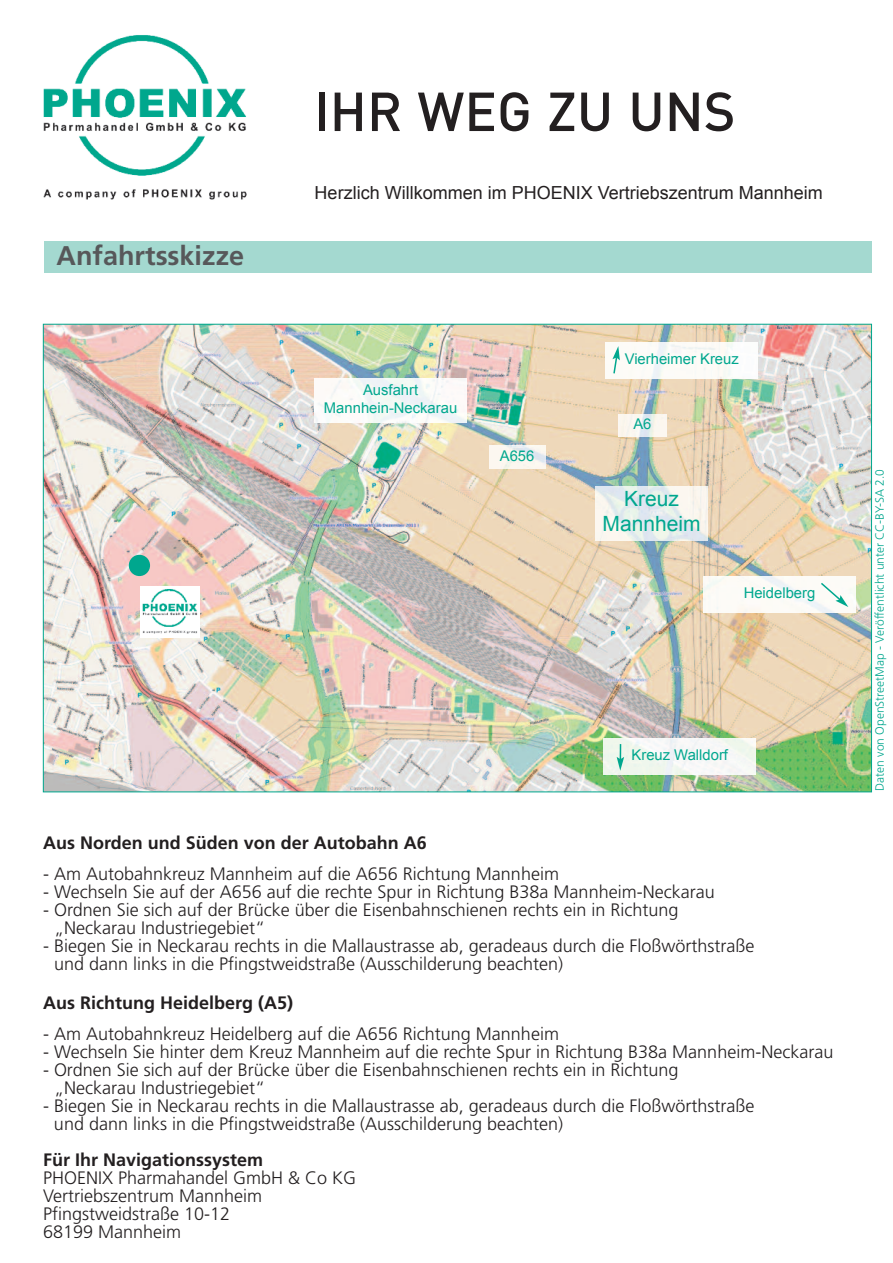
<style>
.page{position:relative;width:893px;height:1263px;background:#fff}
.page>*{position:absolute;margin:0;border:0;box-sizing:border-box;transform-origin:0 0}
.t1{font:500 54px "DIN Pro";color:#231f20}
.t2{font:700 27px "Frutiger";color:#57585a}
.t3{font:21px/25.2px "Arial";color:#00a78e;text-align:center}
.t4{font:300 18px/18px "Frutiger";color:#231f20}
.t5{font:700 18px "Frutiger";color:#231f20}
.t6{font:18px "Arial";color:#231f20}
.t7{font:14.85px/17.7px "Arial";color:#00a78e;text-align:center}
.t8{font:300 12px "Frutiger";color:#00a78e}
</style>
<div class="page">
<div style="left:44px;top:242px;width:828px;height:31px;background:#a4d9d0"></div>
<img style="left:44px;top:35px;width:203px;height:165px">
<img style="left:45px;top:326px;width:825px;height:464px">
<img style="left:619px;top:414px;width:47px;height:23px">
<img style="left:140px;top:587px;width:59px;height:50px">
<div style="left:129px;top:555px;width:21px;height:21px;background:#00a78e;border-radius:50%"></div>
<img style="left:604px;top:738px;width:152px;height:36px">
<svg style="left:617px;top:742px;width:7px;height:51px"></svg>
<img style="left:595px;top:486px;width:113px;height:54px">
<img style="left:315px;top:378px;width:152px;height:44px">
<img style="left:489px;top:445px;width:56px;height:23px">
<img style="left:703px;top:576px;width:152px;height:36px">
<svg style="left:819px;top:581px;width:29px;height:26px"></svg>
<img style="left:606px;top:342px;width:152px;height:36px">
<svg style="left:612px;top:346px;width:8px;height:29px"></svg>
<h1 class="t1" style="left:314px;top:93px;width:423px">IHR WEG ZU UNS</h1>
<h2 class="t2" style="left:57px;top:244px;width:189px">Anfahrtsskizze</h2>
<p class="t6" style="left:315px;top:183px;width:510px">Herzlich Willkommen im PHOENIX Vertriebszentrum Mannheim</p>
<p class="t7" style="left:324px;top:381px;width:135px">Ausfahrt<br>Mannhein-Neckarau</p>
<p class="t7" style="left:500px;top:446px;width:36px">A656</p>
<p class="t7" style="left:625px;top:350px;width:116px">Vierheimer Kreuz</p>
<p class="t7" style="left:633px;top:415px;width:20px">A6</p>
<p class="t3" style="left:602px;top:486px;width:100px">Kreuz<br>Mannheim</p>
<p class="t7" style="left:744px;top:584px;width:73px">Heidelberg</p>
<p class="t7" style="left:631px;top:746px;width:98px">Kreuz Walldorf</p>
<p class="t5" style="left:43px;top:836px;width:385px">Aus Norden und Süden von der Autobahn A6</p>
<p class="t4" style="left:43px;top:866px;width:517px">- Am Autobahnkreuz Mannheim auf die A656 Richtung Mannheim</p>
<p class="t4" style="left:43px;top:884px;width:673px">- Wechseln Sie auf der A656 auf die rechte Spur in Richtung B38a Mannheim-Neckarau</p>
<p class="t4" style="left:54px;top:902px;width:626px;text-indent:-11px">- Ordnen Sie sich auf der Brücke über die Eisenbahnschienen rechts ein in Richtung „Neckarau Industriegebiet“</p>
<p class="t4" style="left:54px;top:938px;width:702px;text-indent:-11px">- Biegen Sie in Neckarau rechts in die Mallaustrasse ab, geradeaus durch die Floßwörthstraße und dann links in die Pfingstweidstraße (Ausschilderung beachten)</p>
<p class="t5" style="left:43px;top:996px;width:252px">Aus Richtung Heidelberg (A5)</p>
<p class="t4" style="left:43px;top:1026px;width:517px">- Am Autobahnkreuz Heidelberg auf die A656 Richtung Mannheim</p>
<p class="t4" style="left:43px;top:1044px;width:792px">- Wechseln Sie hinter dem Kreuz Mannheim auf die rechte Spur in Richtung B38a Mannheim-Neckarau</p>
<p class="t4" style="left:54px;top:1062px;width:626px;text-indent:-11px">- Ordnen Sie sich auf der Brücke über die Eisenbahnschienen rechts ein in Richtung „Neckarau Industriegebiet“</p>
<p class="t4" style="left:54px;top:1098px;width:702px;text-indent:-11px">- Biegen Sie in Neckarau rechts in die Mallaustrasse ab, geradeaus durch die Floßwörthstraße und dann links in die Pfingstweidstraße (Ausschilderung beachten)</p>
<p class="t5" style="left:43px;top:1152px;width:222px">Für Ihr Navigationssystem</p>
<p class="t4" style="left:43px;top:1170px;width:315px">PHOENIX Pharmahandel GmbH &amp; Co KG<br>Vertriebszentrum Mannheim<br>Pfingstweidstraße 10-12<br>68199 Mannheim</p>
<p class="t8" style="left:875px;top:790px;width:323px;rotate:-90deg">Daten von OpenStreetMap - Veröffentlicht unter CC-BY-SA 2.0</p>
</div>
